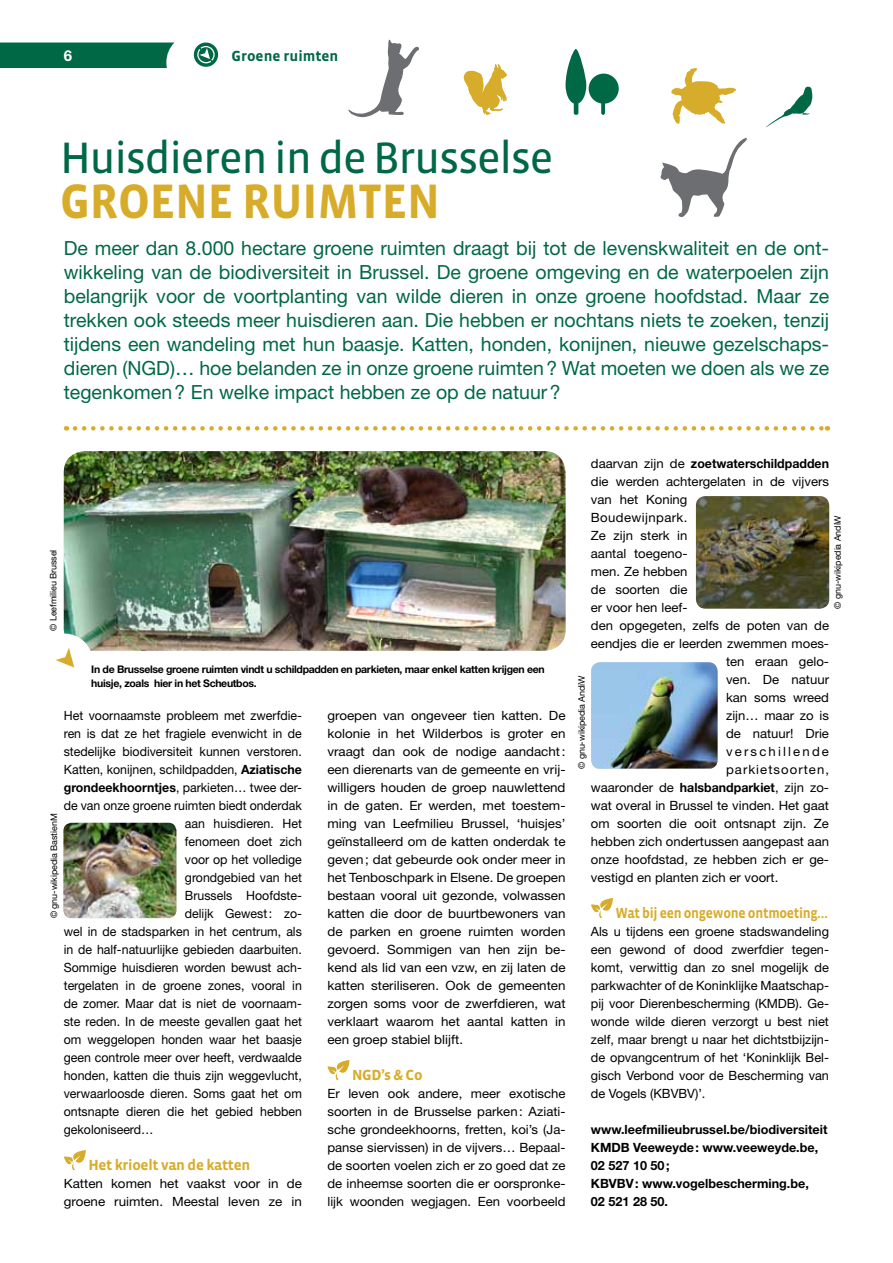
<style>
.page{position:relative;width:893px;height:1263px;background:#fff}
.page>*{position:absolute;margin:0;border:0;box-sizing:border-box;transform-origin:0 0}
.t1{font:700 49.5px "Vista Sans";color:#d8ac2b;scale:.95 1}
.t2{font:45px "Vista Sans Reg";letter-spacing:-.03em;color:#006844}
.t3{font:19.5px/24px "Helvetica Neue LT Std";color:#006844;text-align:justify}
.t4{font:700 15px "Vista Sans";letter-spacing:-.02em;color:#d8ac2b}
.t5{font:700 15px "Vista Sans";letter-spacing:-.02em;color:#d8ac2b;scale:.9 1}
.t6{font:700 15px "Vista Sans";color:#006844}
.t7{font:700 15px "Helvetica Neue LT Std";color:#fff}
.t8{font:12.75px/18px "Helvetica Neue LT Std";color:#000;text-align:justify}
.t9{font:12.75px/18px "Helvetica Neue LT Std";color:#000;scale:1.05 1}
.t10{font:700 12.75px/18px "Helvetica Neue LT Std";color:#000}
.t11{font:12.75px "Helvetica Neue LT Std";letter-spacing:.08em;color:#000}
.t12{font:12.75px "Helvetica Neue LT Std";letter-spacing:.03em;color:#000}
.t13{font:12.75px "Helvetica Neue LT Std";letter-spacing:.165em;color:#000}
.t14{font:700 10.5px/13.5px "Helvetica Neue LT Std";letter-spacing:-.03em;color:#000}
.t15{font:9px "Helvetica Neue LT Std";letter-spacing:-.01em;color:#000}
.s1{font-weight:700}
.s2{font-weight:400}
</style>
<div class="page">
<div style="left:0;top:43px;width:174px;height:25px;background:#006844"></div>
<div style="left:194px;top:43px;width:24px;height:24px;background:#006844;border-radius:50%"></div>
<svg style="left:196px;top:45px;width:19px;height:19px"></svg>
<svg style="left:75px;top:426px;width:753px;height:5px"></svg>
<svg style="left:64px;top:1150px;width:22px;height:20px"></svg>
<svg style="left:327px;top:1060px;width:23px;height:20px"></svg>
<svg style="left:591px;top:898px;width:22px;height:20px"></svg>
<img style="left:64px;top:451px;width:502px;height:200px">
<div style="left:36px;top:633px;width:57px;height:57px;background:#fff;border-radius:50%"></div>
<svg style="left:56px;top:648px;width:18px;height:19px"></svg>
<svg style="left:566px;top:49px;width:53px;height:66px"></svg>
<img style="left:63px;top:823px;width:113px;height:95px">
<img style="left:591px;top:662px;width:127px;height:106px">
<img style="left:696px;top:496px;width:133px;height:113px">
<svg style="left:765px;top:86px;width:47px;height:42px"></svg>
<svg style="left:348px;top:40px;width:71px;height:78px"></svg>
<svg style="left:671px;top:68px;width:65px;height:56px"></svg>
<svg style="left:463px;top:64px;width:44px;height:51px"></svg>
<svg style="left:661px;top:138px;width:86px;height:79px"></svg>
<p class="t7" style="left:64px;top:46px;width:10px">6</p>
<p class="t6" style="left:232px;top:48px;width:108px">Groene ruimten</p>
<h2 class="t2" style="left:60px;top:135px;width:495px">Huisdieren in de Brusselse</h2>
<h1 class="t1" style="left:60px;top:176px;width:401px">groene ruimten</h1>
<p class="t3" style="left:64px;top:236px;width:767px">De meer dan 8.000 hectare groene ruimten draagt bij tot de levenskwaliteit en de ont&shy;wikkeling van de biodiversiteit in Brussel. De groene omgeving en de waterpoelen zijn belangrijk voor de voortplanting van wilde dieren in onze groene hoofdstad. Maar ze trekken ook steeds meer huisdieren aan. Die hebben er nochtans niets te zoeken, tenzij tijdens een wandeling met hun baasje. Katten, honden, konijnen, nieuwe gezelschaps&shy;dieren (NGD)… hoe belanden ze in onze groene ruimten? Wat moeten we doen als we ze tegenkomen? En welke impact hebben ze op de natuur?</p>
<p class="t15" style="left:48px;top:631px;width:83px;rotate:-90deg">© Leefmilieu Brussel</p>
<p class="t14" style="left:91px;top:662px;width:455px">In de Brusselse groene ruimten vindt u schildpadden en parkieten, maar enkel katten krijgen een huisje, zoals hier in het Scheutbos.</p>
<p class="t8" style="left:64px;top:706px;width:240px">Het voornaamste probleem met zwerfdie-</p>
<p class="t8" style="left:64px;top:724px;width:240px">ren is dat ze het fragiele evenwicht in de</p>
<p class="t8" style="left:64px;top:742px;width:240px">stedelijke biodiversiteit kunnen verstoren.</p>
<p class="t8" style="left:64px;top:760px;width:240px">Katten, konijnen, schildpadden, <span class="s1">Aziatische</span></p>
<p class="t8" style="left:64px;top:778px;width:240px"><span class="s1">grondeekhoorntjes</span>, parkieten… twee der-</p>
<p class="t8" style="left:64px;top:796px;width:240px">de van onze groene ruimten biedt onderdak</p>
<p class="t8" style="left:185px;top:814px;width:118px">aan huisdieren. Het</p>
<p class="t8" style="left:185px;top:832px;width:118px">fenomeen doet zich</p>
<p class="t8" style="left:185px;top:850px;width:118px">voor op het volledige</p>
<p class="t8" style="left:185px;top:868px;width:118px">grondgebied van het</p>
<p class="t8" style="left:185px;top:886px;width:118px">Brussels Hoofdste-</p>
<p class="t8" style="left:185px;top:904px;width:118px">delijk Gewest: zo-</p>
<p class="t8" style="left:64px;top:922px;width:240px">wel in de stadsparken in het centrum, als</p>
<p class="t8" style="left:64px;top:940px;width:240px">in de half-natuurlijke gebieden daarbuiten.</p>
<p class="t8" style="left:64px;top:958px;width:240px">Sommige huisdieren worden bewust ach-</p>
<p class="t8" style="left:64px;top:976px;width:240px">tergelaten in de groene zones, vooral in</p>
<p class="t8" style="left:64px;top:994px;width:240px">de zomer. Maar dat is niet de voornaam-</p>
<p class="t8" style="left:64px;top:1012px;width:240px">ste reden. In de meeste gevallen gaat het</p>
<p class="t8" style="left:64px;top:1030px;width:240px">om weggelopen honden waar het baasje</p>
<p class="t8" style="left:64px;top:1048px;width:240px">geen controle meer over heeft, verdwaalde</p>
<p class="t8" style="left:64px;top:1066px;width:240px">honden, katten die thuis zijn weggevlucht,</p>
<p class="t8" style="left:64px;top:1084px;width:240px">verwaarloosde dieren. Soms gaat het om</p>
<p class="t8" style="left:64px;top:1102px;width:240px">ontsnapte dieren die het gebied hebben</p>
<p class="t8" style="left:64px;top:1120px;width:91px">gekoloniseerd…</p>
<p class="t4" style="left:88px;top:1157px;width:163px">H et krioelt van de katten</p>
<p class="t9" style="left:64px;top:1174px;width:228px">Katten komen het vaakst voor in de groene ruimten. Meestal leven ze in</p>
<p class="t15" style="left:48px;top:918px;width:106px;rotate:-90deg">© gnu-wikipedia BastienM</p>
<p class="t9" style="left:327px;top:706px;width:228px;text-align:justify">groepen van ongeveer tien katten. De kolonie in het Wilderbos is groter en vraagt dan ook de nodige aandacht: een dierenarts van de gemeente en vrij&shy;willigers houden de groep nauwlettend in de gaten. Er werden, met toestem&shy;ming van Leefmilieu Brussel, ‘huisjes’ geïnstalleerd om de katten onderdak te geven; dat gebeurde ook onder meer in het Tenboschpark in Elsene. De groepen bestaan vooral uit gezonde, volwassen katten die door de buurtbewoners van de parken en groene ruimten worden gevoerd. Sommigen van hen zijn be&shy;kend als lid van een vzw, en zij laten de katten steriliseren. Ook de gemeenten zorgen soms voor de zwerfdieren, wat verklaart waarom het aantal katten in een groep stabiel blijft.</p>
<p class="t4" style="left:352px;top:1067px;width:72px">N GD’s &amp; Co</p>
<p class="t8" style="left:327px;top:1084px;width:240px">Er leven ook andere, meer exotische soorten in de Brusselse parken: Aziati&shy;sche grondeekhoorns, fretten, koi’s (Ja&shy;panse siervissen) in de vijvers… Bepaal&shy;de soorten voelen zich er zo goed dat ze de inheemse soorten die er oorspronke&shy;lijk woonden wegjagen. Een voorbeeld</p>
<p class="t10" style="left:591px;top:454px;width:240px"><span class="s2">daarvan zijn de</span> zoetwaterschildpadden</p>
<p class="t8" style="left:591px;top:472px;width:240px">die werden achtergelaten in de vijvers</p>
<p class="t8" style="left:591px;top:490px;width:98px">van het Koning</p>
<p class="t12" style="left:591px;top:510px;width:98px">Boudewijnpark.</p>
<p class="t8" style="left:591px;top:526px;width:98px">Ze zijn sterk in</p>
<p class="t8" style="left:591px;top:544px;width:98px">aantal toegeno-</p>
<p class="t8" style="left:591px;top:562px;width:98px">men. Ze hebben</p>
<p class="t8" style="left:591px;top:580px;width:98px">de soorten die</p>
<p class="t8" style="left:591px;top:598px;width:98px">er voor hen leef-</p>
<p class="t8" style="left:591px;top:616px;width:240px">den opgegeten, zelfs de poten van de</p>
<p class="t8" style="left:591px;top:634px;width:240px">eendjes die er leerden zwemmen moes-</p>
<p class="t8" style="left:726px;top:652px;width:104px">ten eraan gelo-</p>
<p class="t8" style="left:726px;top:670px;width:104px">ven. De natuur</p>
<p class="t8" style="left:726px;top:688px;width:104px">kan soms wreed</p>
<p class="t8" style="left:726px;top:706px;width:104px">zijn… maar zo is</p>
<p class="t8" style="left:726px;top:724px;width:104px">de natuur! Drie</p>
<p class="t13" style="left:726px;top:744px;width:104px">verschillende</p>
<p class="t11" style="left:726px;top:762px;width:104px">parkietsoorten,</p>
<p class="t8" style="left:591px;top:778px;width:240px">waaronder de <span class="s1">halsbandparkiet</span>, zijn zo-</p>
<p class="t8" style="left:591px;top:796px;width:240px">wat overal in Brussel te vinden. Het gaat</p>
<p class="t8" style="left:591px;top:814px;width:240px">om soorten die ooit ontsnapt zijn. Ze</p>
<p class="t8" style="left:591px;top:832px;width:240px">hebben zich ondertussen aangepast aan</p>
<p class="t8" style="left:591px;top:850px;width:240px">onze hoofdstad, ze hebben zich er ge-</p>
<p class="t8" style="left:591px;top:868px;width:189px">vestigd en planten zich er voort.</p>
<p class="t5" style="left:615px;top:905px;width:237px">Wat bij een ongewone ontmoeting…</p>
<p class="t8" style="left:591px;top:922px;width:240px">Als u tijdens een groene stadswandeling een gewond of dood zwerfdier tegen&shy;komt, verwittig dan zo snel mogelijk de parkwachter of de Koninklijke Maatschap&shy;pij voor Dierenbescherming (KMDB). Ge&shy;wonde wilde dieren verzorgt u best niet zelf, maar brengt u naar het dichtstbijzijn&shy;de opvangcentrum of het ‘Koninklijk Bel&shy;gisch Verbond voor de Bescherming van de Vogels (KBVBV)’.</p>
<p class="t10" style="left:591px;top:1120px;width:238px">www.leefmilieubrussel.be/biodiversiteit<br>KMDB Veeweyde: www.veeweyde.be,<br>02 527 10 50;<br>KBVBV: www.vogelbescherming.be,<br>02 521 28 50.</p>
<p class="t15" style="left:832px;top:609px;width:95px;rotate:-90deg">© gnu-wikipedia AndiW</p>
<p class="t15" style="left:576px;top:769px;width:95px;rotate:-90deg">© gnu-wikipedia AndiW</p>
</div>
